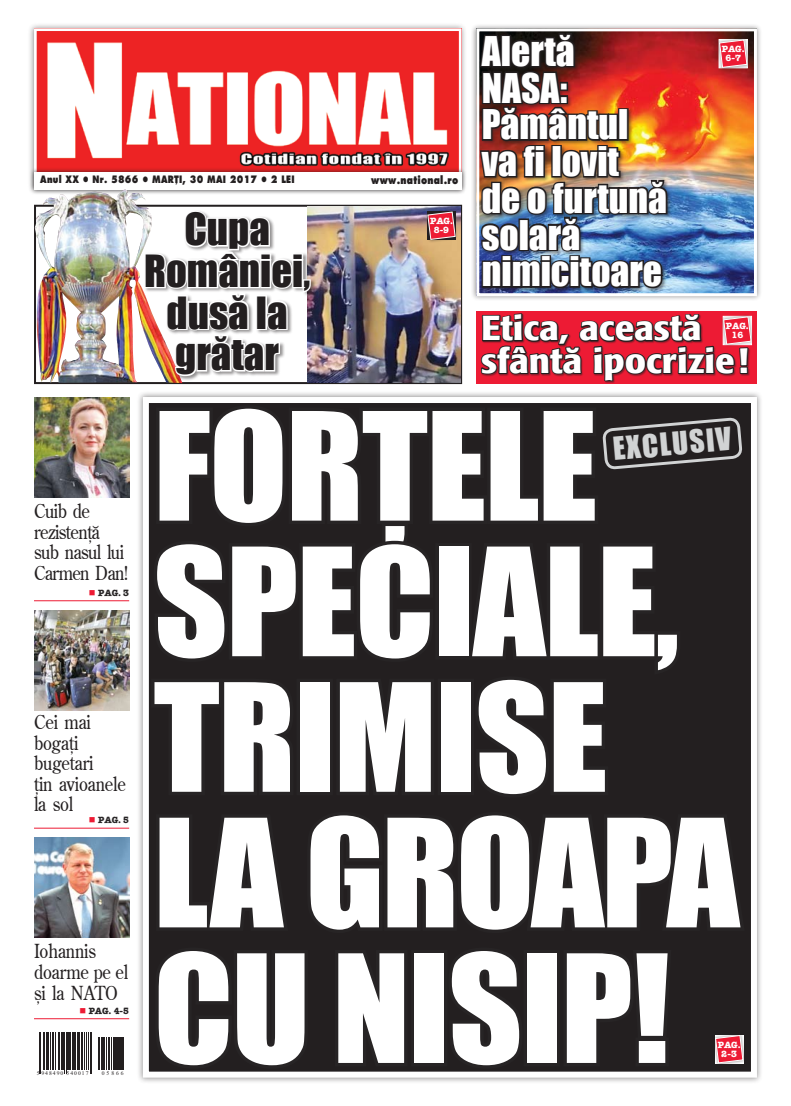
<style>
.page{position:relative;width:791px;height:1106px;background:#fff}
.page>*{position:absolute;margin:0;border:0;box-sizing:border-box;transform-origin:0 0}
.t1{font:138.6px/135.5px "Impact";letter-spacing:-.01em;color:#fff}
.t2{font:40.7px/41.6px "Impact";color:#231f20;text-align:center}
.t3{font:37.6px/36.7px "Impact";color:#fff}
.t4{font:500 condensed 34.5px/32.5px "R Formata";color:#fff;scale:1.23 1}
.t5{font:29.2px "Impact";color:#d1d3d4}
.t6{font:300 19.3px/20.6px "R Century";letter-spacing:-.01em;color:#231f20}
.t7{font:300 19.3px/20.6px "R Century";letter-spacing:-.03em;color:#231f20}
.t8{font:10.8px "Futura Extra Bold Rom";letter-spacing:.03em;color:#231f20;scale:.8 1}
.t9{font:10px "Futura Extra Bold Rom";letter-spacing:.03em;color:#231f20;scale:.8 1}
.t10{font:9px/9px "American Type Writer Bold Rom";color:#fff;text-align:center}
.t11{font:9px "American Type Writer Bold Rom";color:#272425}
.t12{font:5.7px "Times New Roman";letter-spacing:.175em;color:#231f20}
.s1{color:#ed1b34}
</style>
<div class="page">
<div style="left:471px;top:23px;width:295px;height:282px;background:#231f20;opacity:.5"></div>
<img style="left:738px;top:32px;width:15px;height:260px">
<div style="left:476px;top:28px;width:281px;height:268px;border:3px solid #fff"></div>
<div style="left:137px;top:390px;width:630px;height:697px;background:#231f20;opacity:.5"></div>
<div style="left:146px;top:400px;width:608px;height:674px;background:#231f20"></div>
<div style="left:143px;top:397px;width:614px;height:680px;border:6px solid #fff"></div>
<hr style="left:34px;top:600px;width:95px;height:1px;background:#ed1b34">
<hr style="left:34px;top:827px;width:95px;height:1px;background:#ed1b34">
<hr style="left:34px;top:1018px;width:95px;height:1px;background:#ed1b34">
<svg style="left:151px;top:1070px;width:161px;height:3px"></svg>
<svg style="left:444px;top:1070px;width:84px;height:3px"></svg>
<svg style="left:148px;top:400px;width:601px;height:537px"></svg>
<div style="left:28px;top:22px;width:455px;height:179px;background:#231f20;opacity:.5"></div>
<img style="left:38px;top:32px;width:419px;height:135px">
<div style="left:34px;top:28px;width:427px;height:153px;border:3px solid #fff"></div>
<div style="left:29px;top:167px;width:441px;height:31px;background:#231f20;opacity:.75"></div>
<div style="left:34px;top:172px;width:427px;height:18px;background:#fff"></div>
<div style="left:479px;top:32px;width:259px;height:298px;background:#231f20;opacity:.5"></div>
<img style="left:478px;top:22px;width:191px;height:268px">
<div style="left:716px;top:36px;width:38px;height:39px;background:#231f20;opacity:.5"></div>
<svg style="left:718px;top:39px;width:30px;height:29px"></svg>
<img style="left:34px;top:398px;width:95px;height:99px">
<img style="left:34px;top:610px;width:95px;height:100px">
<img style="left:34px;top:838px;width:95px;height:99px">
<svg style="left:39px;top:1032px;width:82px;height:42px"></svg>
<hr style="left:40px;top:1032px;width:1px;height:41px;background:#231f20">
<hr style="left:41px;top:1032px;width:1px;height:41px;background:#231f20">
<hr style="left:43px;top:1032px;width:1px;height:38px;background:#231f20">
<hr style="left:44px;top:1032px;width:1px;height:38px;background:#231f20">
<hr style="left:46px;top:1032px;width:2px;height:38px;background:#231f20">
<hr style="left:48px;top:1032px;width:1px;height:38px;background:#231f20">
<hr style="left:50px;top:1032px;width:1px;height:38px;background:#231f20">
<hr style="left:52px;top:1032px;width:1px;height:38px;background:#231f20">
<hr style="left:53px;top:1032px;width:1px;height:38px;background:#231f20">
<hr style="left:55px;top:1032px;width:1px;height:38px;background:#231f20">
<hr style="left:58px;top:1032px;width:1px;height:38px;background:#231f20">
<hr style="left:59px;top:1032px;width:1px;height:38px;background:#231f20">
<hr style="left:61px;top:1032px;width:1px;height:38px;background:#231f20">
<hr style="left:63px;top:1032px;width:1px;height:38px;background:#231f20">
<hr style="left:65px;top:1032px;width:1px;height:41px;background:#231f20">
<hr style="left:66px;top:1032px;width:1px;height:41px;background:#231f20">
<hr style="left:67px;top:1032px;width:1px;height:38px;background:#231f20">
<hr style="left:69px;top:1032px;width:1px;height:38px;background:#231f20">
<hr style="left:71px;top:1032px;width:1px;height:38px;background:#231f20">
<hr style="left:72px;top:1032px;width:1px;height:38px;background:#231f20">
<hr style="left:75px;top:1032px;width:1px;height:38px;background:#231f20">
<hr style="left:77px;top:1032px;width:1px;height:38px;background:#231f20">
<hr style="left:78px;top:1032px;width:2px;height:38px;background:#231f20">
<hr style="left:81px;top:1032px;width:1px;height:38px;background:#231f20">
<hr style="left:82px;top:1032px;width:1px;height:38px;background:#231f20">
<hr style="left:84px;top:1032px;width:1px;height:38px;background:#231f20">
<hr style="left:86px;top:1032px;width:1px;height:38px;background:#231f20">
<hr style="left:88px;top:1032px;width:1px;height:38px;background:#231f20">
<hr style="left:90px;top:1032px;width:1px;height:41px;background:#231f20">
<hr style="left:91px;top:1032px;width:1px;height:41px;background:#231f20">
<hr style="left:98px;top:1037px;width:1px;height:33px;background:#231f20">
<hr style="left:99px;top:1037px;width:1px;height:33px;background:#231f20">
<hr style="left:101px;top:1037px;width:1px;height:33px;background:#231f20">
<hr style="left:102px;top:1037px;width:2px;height:33px;background:#231f20">
<hr style="left:105px;top:1037px;width:1px;height:33px;background:#231f20">
<hr style="left:106px;top:1037px;width:1px;height:33px;background:#231f20">
<hr style="left:108px;top:1037px;width:1px;height:33px;background:#231f20">
<hr style="left:110px;top:1037px;width:1px;height:33px;background:#231f20">
<hr style="left:112px;top:1037px;width:1px;height:33px;background:#231f20">
<hr style="left:113px;top:1037px;width:1px;height:33px;background:#231f20">
<hr style="left:114px;top:1037px;width:1px;height:33px;background:#231f20">
<hr style="left:116px;top:1037px;width:1px;height:33px;background:#231f20">
<hr style="left:117px;top:1037px;width:2px;height:33px;background:#231f20">
<hr style="left:119px;top:1037px;width:1px;height:33px;background:#231f20">
<hr style="left:121px;top:1037px;width:1px;height:33px;background:#231f20">
<hr style="left:122px;top:1037px;width:2px;height:33px;background:#231f20">
<div style="left:481px;top:313px;width:310px;height:86px;background:#231f20;opacity:.5"></div>
<svg style="left:715px;top:1035px;width:29px;height:28px"></svg>
<div style="left:720px;top:313px;width:38px;height:39px;background:#ed1b34"></div>
<svg style="left:479px;top:312px;width:273px;height:70px;background:#9d1f2e"></svg>
<img style="left:462px;top:205px;width:1px;height:179px">
<img style="left:307px;top:207px;width:153px;height:175px">
<div style="left:424px;top:208px;width:39px;height:39px;background:#231f20;opacity:.5"></div>
<svg style="left:434px;top:211px;width:22px;height:55px"></svg>
<img style="left:34px;top:190px;width:148px;height:193px">
<div style="left:143px;top:210px;width:291px;height:206px;background:#231f20;opacity:.5"></div>
<svg style="left:143px;top:209px;width:170px;height:169px"></svg>
<p class="t9" style="left:40px;top:173px;width:318px">Anul XX ● Nr. 5866 ● MAR}i, 30 mai 2017 ● 2 LEI</p>
<p class="t8" style="left:371px;top:173px;width:110px">www.national.ro</p>
<h2 class="t2" style="left:144px;top:207px;width:168px">Cupa<br>României, dusă la grătar</h2>
<p class="t10" style="left:430px;top:216px;width:24px">PAG.<br>8-9</p>
<h3 class="t3" style="left:482px;top:32px;width:95px">Alertă<br>NASA</h3>
<h3 class="t3" style="left:482px;top:68px;width:187px;text-indent:78px">:<br>Pământul va fi lovit de o furtună solară nimicitoare</h3>
<p class="t10" style="left:722px;top:44px;width:24px">PAG.<br>6-7</p>
<h3 class="t4" style="left:481px;top:313px;width:219px">Etica, această sfântă ipocrizie!</h3>
<p class="t10" style="left:726px;top:321px;width:24px">PAG.<br>16</p>
<p class="t7" style="left:34px;top:500px;width:96px">Cuib de rezistență sub nasul lui<br>Carmen Dan!</p>
<p class="t11" style="left:89px;top:587px;width:42px"><span class="s1">■</span> PAG. 3</p>
<p class="t6" style="left:34px;top:711px;width:93px">Cei mai bogaţi bugetari<br>ţin avioanele la sol</p>
<p class="t11" style="left:89px;top:814px;width:42px"><span class="s1">■</span> PAG. 5</p>
<p class="t6" style="left:34px;top:940px;width:96px">Iohannis doarme pe el şi la NATO</p>
<p class="t11" style="left:79px;top:1005px;width:51px"><span class="s1">■</span> PAG. 4-5</p>
<p class="t12" style="left:37px;top:1068px;width:53px">5 948490 540017</p>
<p class="t12" style="left:102px;top:1068px;width:23px">05288636</p>
<h1 class="t1" style="left:154px;top:395px;width:587px">ForŢele speciale, trimise la groapa cu nisip!</h1>
<h3 class="t5" style="left:611px;top:426px;width:120px;rotate:-5deg">exclusiv</h3>
<p class="t10" style="left:718px;top:1039px;width:24px">PAG.<br>2-3</p>
</div>
